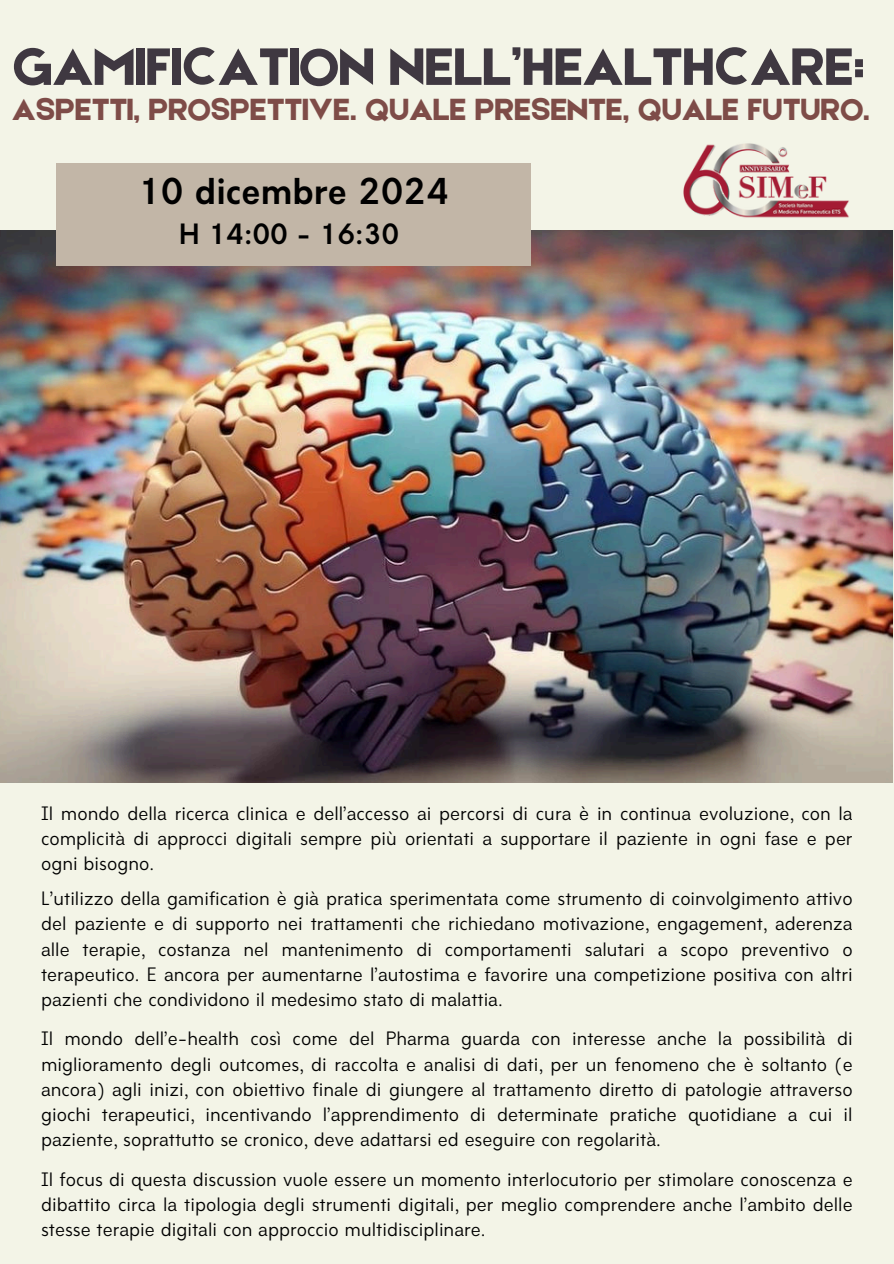
<style>
.page{position:relative;width:894px;height:1264px;background:#fff}
.page>*{position:absolute;margin:0;border:0;box-sizing:border-box;transform-origin:0 0}
.t1{font:56.1px "Etna";color:#3f3841}
.t2{font:700 34.8px "Amicale";color:#000}
.t3{font:32.7px "Etna";color:#7e4c48}
.t4{font:700 27.3px "Amicale";color:#000}
.t5{font:18px/25.2px "Amicale";color:#000;text-align:justify}
</style>
<div class="page">
<div style="left:0;top:0;width:893px;height:1263px;background:#f3f4e7"></div>
<img style="left:0;top:231px;width:892px;height:551px">
<div style="left:57px;top:163px;width:473px;height:103px;background:#c2b6a7"></div>
<img style="left:632px;top:143px;width:252px;height:103px">
<h3 class="t1" style="left:12px;top:27px;width:853px">GAMIFICATION NELL’HEALTHCARE:</h3>
<p class="t3" style="left:12px;top:86px;width:858px">ASPETTI, PROSPETTIVE. QUALE PRESENTE, QUALE FUTURO.</p>
<p class="t2" style="left:138px;top:178px;width:312px">10 dicembre 2024</p>
<p class="t4" style="left:179px;top:223px;width:222px">H 14:00 - 16:30</p>
<p class="t5" style="left:41px;top:802px;width:812px">Il mondo della ricerca clinica e dell’accesso ai percorsi di cura è in continua evoluzione, con la complicità di approcci digitali sempre più orientati a supportare il paziente in ogni fase e per ogni bisogno.</p>
<p class="t5" style="left:41px;top:888px;width:812px">L’utilizzo della gamification è già pratica sperimentata come strumento di coinvolgimento attivo del paziente e di supporto nei trattamenti che richiedano motivazione, engagement, aderenza alle terapie, costanza nel mantenimento di comportamenti salutari a scopo preventivo o terapeutico. E ancora per aumentarne l’autostima e favorire una competizione positiva con altri pazienti che condividono il medesimo stato di malattia.</p>
<p class="t5" style="left:41px;top:1028px;width:812px">Il mondo dell’e-health così come del Pharma guarda con interesse anche la possibilità di miglioramento degli outcomes, di raccolta e analisi di dati, per un fenomeno che è soltanto (e ancora) agli inizi, con obiettivo finale di giungere al trattamento diretto di patologie attraverso giochi terapeutici, incentivando l’apprendimento di determinate pratiche quotidiane a cui il paziente, soprattutto se cronico, deve adattarsi ed eseguire con regolarità.</p>
<p class="t5" style="left:41px;top:1168px;width:812px">Il focus di questa discussion vuole essere un momento interlocutorio per stimolare conoscenza e dibattito circa la tipologia degli strumenti digitali, per meglio comprendere anche l’ambito delle stesse terapie digitali con approccio multidisciplinare.</p>
</div>
